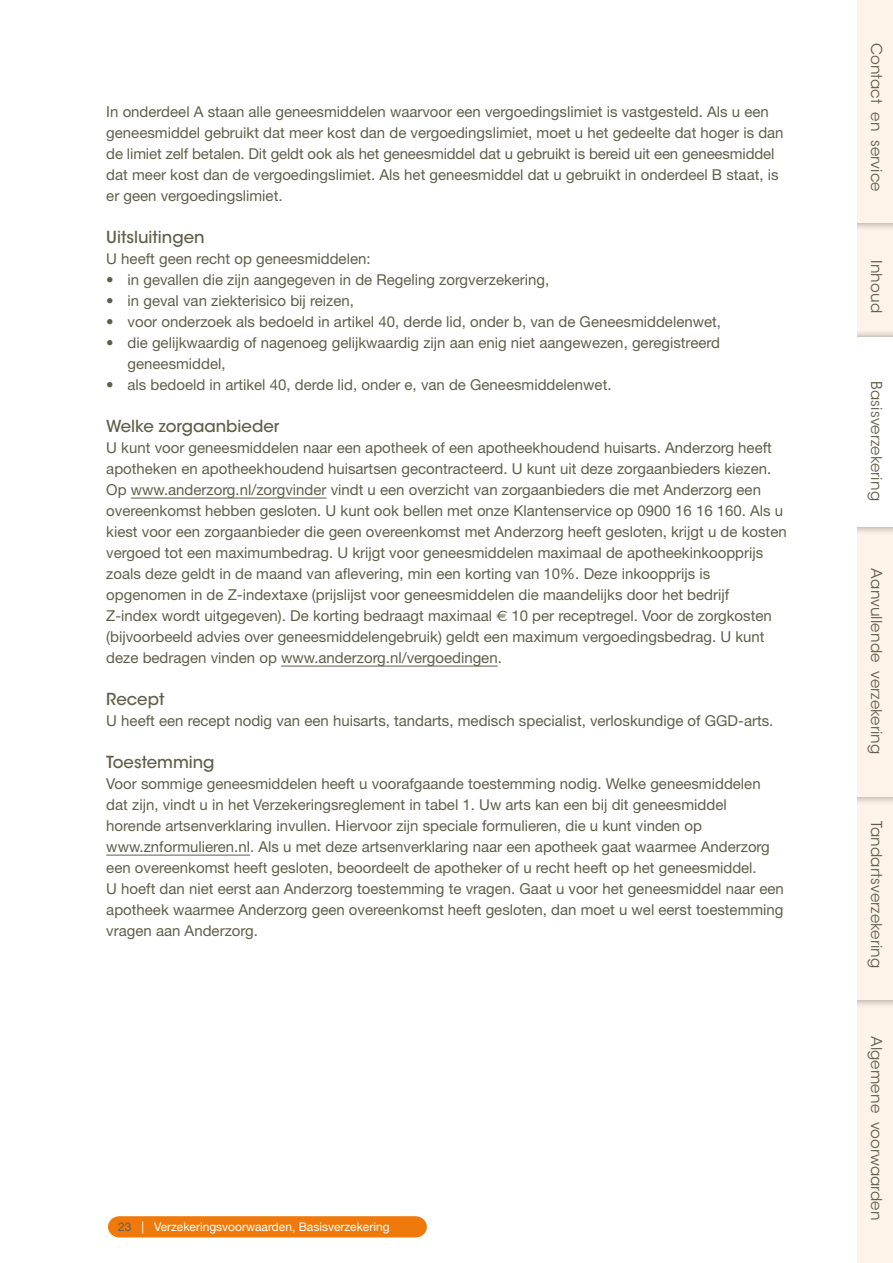
<style>
.page{position:relative;width:893px;height:1263px;background:#fff}
.page>*{position:absolute;margin:0;border:0;box-sizing:border-box;transform-origin:0 0}
.t1{font:500 16.5px "ITC Avant Garde Std";color:#605f4c}
.t2{font:15px/21px "Helvetica Neue LT Std";color:#605f4c}
.t3{font:15px "ITC Avant Garde Std";letter-spacing:.01em;color:#605f4c}
.t4{font:12px "Helvetica Neue LT Std";color:#fff}
.s1{font-family:"Euro Sans"}
.s2{color:#605f4c}
.s3{font-size:16.5px;color:#fef3e9}
</style>
<div class="page">
<hr style="left:131px;top:498px;width:195px;height:1px;background:#605f4c">
<hr style="left:281px;top:666px;width:217px;height:1px;background:#605f4c">
<hr style="left:106px;top:855px;width:144px;height:1px;background:#605f4c">
<div style="left:845px;top:945px;width:48px;height:318px;background:#fef3e9"></div>
<div style="left:845px;top:203px;width:48px;height:161px;background:#fef3e9"></div>
<div style="left:837px;top:0;width:56px;height:231px;background:#000;opacity:.4"></div>
<div style="left:845px;top:0;width:48px;height:222px;background:#fef3e9"></div>
<div style="left:837px;top:763px;width:56px;height:246px;background:#000;opacity:.4"></div>
<div style="left:845px;top:770px;width:48px;height:230px;background:#fef3e9"></div>
<div style="left:845px;top:486px;width:48px;height:310px;background:#fef3e9"></div>
<div style="left:837px;top:330px;width:56px;height:205px;background:#000;opacity:.4"></div>
<div style="left:845px;top:338px;width:48px;height:188px;background:#fff"></div>
<div style="left:829px;top:0;width:28px;height:1263px;background:#fff"></div>
<div style="left:108px;top:1216px;width:319px;height:21px;background:#ef7a0b"></div>
<p class="t2" style="left:106px;top:101px;width:679px">In onderdeel A staan alle geneesmiddelen waarvoor een vergoedingslimiet is vastgesteld. Als u een geneesmiddel gebruikt dat meer kost dan de vergoedingslimiet, moet u het gedeelte dat hoger is dan de limiet zelf betalen. Dit geldt ook als het geneesmiddel dat u gebruikt is bereid uit een geneesmiddel dat meer kost dan de vergoedingslimiet. Als het geneesmiddel dat u gebruikt in onderdeel B staat, is er geen vergoedingslimiet.</p>
<p class="t1" style="left:106px;top:227px;width:100px">Uitsluitingen</p>
<p class="t2" style="left:106px;top:248px;width:266px">U heeft geen recht op geneesmiddelen:</p>
<p class="t2" style="left:106px;top:269px;width:445px">• in gevallen die zijn aangegeven in de Regeling zorgverzekering,</p>
<p class="t2" style="left:106px;top:290px;width:249px">• in geval van ziekterisico bij reizen,</p>
<p class="t2" style="left:106px;top:311px;width:616px">• voor onderzoek als bedoeld in artikel 40, derde lid, onder b, van de Geneesmiddelenwet,</p>
<p class="t2" style="left:128px;top:332px;width:594px;text-indent:-21px">• die gelijkwaardig of nagenoeg gelijkwaardig zijn aan enig niet aangewezen, geregistreerd geneesmiddel,</p>
<p class="t2" style="left:106px;top:374px;width:507px">• als bedoeld in artikel 40, derde lid, onder e, van de Geneesmiddelenwet.</p>
<p class="t1" style="left:106px;top:416px;width:175px">Welke zorgaanbieder</p>
<p class="t2" style="left:106px;top:437px;width:682px">U kunt voor geneesmiddelen naar een apotheek of een apotheekhoudend huisarts. Anderzorg heeft apotheken en apotheekhoudend huisartsen gecontracteerd. U kunt uit deze zorgaanbieders kiezen.<br>Op www.anderzorg.nl/zorgvinder vindt u een overzicht van zorgaanbieders die met Anderzorg een overeenkomst hebben gesloten. U kunt ook bellen met onze Klantenservice op 0900 16 16 160. Als u kiest voor een zorgaanbieder die geen overeenkomst met Anderzorg heeft gesloten, krijgt u de kosten vergoed tot een maximumbedrag. U krijgt voor geneesmiddelen maximaal de apotheekinkoopprijs zoals deze geldt in de maand van aflevering, min een korting van 10%. Deze inkoopprijs is opgenomen in de Z-indextaxe (prijslijst voor geneesmiddelen die maandelijks door het bedrijf<br>Z-index wordt uitgegeven). De korting bedraagt maximaal <span class="s1">€</span> 10 per receptregel. Voor de zorgkosten (bijvoorbeeld advies over geneesmiddelengebruik) geldt een maximum vergoedingsbedrag. U kunt deze bedragen vinden op www.anderzorg.nl/vergoedingen.</p>
<p class="t1" style="left:106px;top:689px;width:60px">Recept</p>
<p class="t2" style="left:106px;top:710px;width:669px">U heeft een recept nodig van een huisarts, tandarts, medisch specialist, verloskundige of GGD-arts.</p>
<p class="t1" style="left:106px;top:752px;width:110px">Toestemming</p>
<p class="t2" style="left:106px;top:773px;width:679px">Voor sommige geneesmiddelen heeft u voorafgaande toestemming nodig. Welke geneesmiddelen dat zijn, vindt u in het Verzekeringsreglement in tabel 1. Uw arts kan een bij dit geneesmiddel horende artsenverklaring invullen. Hiervoor zijn speciale formulieren, die u kunt vinden op www.znformulieren.nl. Als u met deze artsenverklaring naar een apotheek gaat waarmee Anderzorg een overeenkomst heeft gesloten, beoordeelt de apotheker of u recht heeft op het geneesmiddel.<br>U hoeft dan niet eerst aan Anderzorg toestemming te vragen. Gaat u voor het geneesmiddel naar een apotheek waarmee Anderzorg geen overeenkomst heeft gesloten, dan moet u wel eerst toestemming vragen aan Anderzorg.</p>
<p class="t4" style="left:118px;top:1219px;width:273px"><span class="s2">23</span> | Verzekeringsvoorwaarden, Basisverzekering</p>
<p class="t3" style="left:885px;top:43px;width:151px;rotate:90deg">Contact<span class="s3">_</span>en<span class="s3">_</span>service</p>
<p class="t3" style="left:885px;top:260px;width:54px;rotate:90deg">Inhoud</p>
<p class="t3" style="left:885px;top:381px;width:121px;rotate:90deg">Basisverzekering</p>
<p class="t3" style="left:885px;top:568px;width:187px;rotate:90deg">Aanvullende<span class="s3">_</span>verzekering</p>
<p class="t3" style="left:885px;top:821px;width:149px;rotate:90deg">Tandartsverzekering</p>
<p class="t3" style="left:885px;top:1036px;width:186px;rotate:90deg">Algemene<span class="s3">_</span>voorwaarden</p>
</div>
